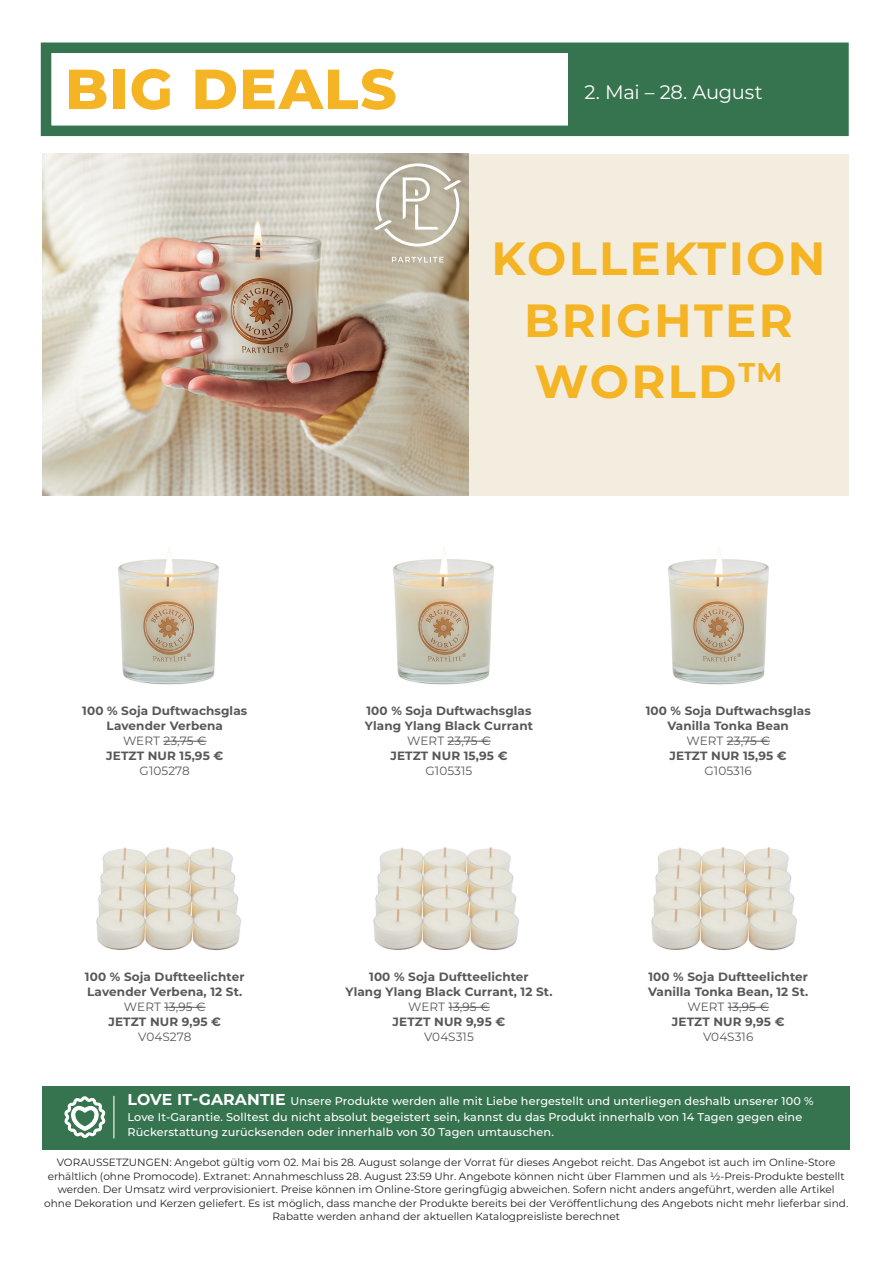
<style>
.page{position:relative;width:893px;height:1263px;background:#fff}
.page>*{position:absolute;margin:0;border:0;box-sizing:border-box;transform-origin:0 0}
.t1{font:800 56.25px "Montserrat";letter-spacing:.02em;color:#f4b424}
.t2{font:700 46.5px/61.2px "Montserrat";letter-spacing:.05em;color:#f4b424;text-align:center}
.t3{font:19.5px "Montserrat";letter-spacing:-.01em;color:#fff}
.t4{font:700 12px/15px "Montserrat";letter-spacing:.01em;color:#57585a;text-align:center}
.t5{font:12px "Montserrat";letter-spacing:.01em;color:#57585a}
.t6{font:500 11.25px/15.8px "Montserrat";letter-spacing:.01em;color:#fff}
.t7{font:10.5px/13.5px "Montserrat";color:#231f20;text-align:center}
.s1{font-weight:700;font-size:15.75px}
</style>
<div class="page">
<div style="left:468px;top:154px;width:381px;height:341px;background:#f3ede0"></div>
<img style="left:43px;top:154px;width:425px;height:341px">
<hr style="left:163px;top:741px;width:43px;height:1px;background:#57585a">
<hr style="left:448px;top:741px;width:43px;height:1px;background:#57585a">
<hr style="left:727px;top:741px;width:43px;height:1px;background:#57585a">
<img style="left:118px;top:547px;width:101px;height:138px">
<img style="left:393px;top:547px;width:101px;height:138px">
<img style="left:668px;top:547px;width:101px;height:138px">
<hr style="left:164px;top:1007px;width:42px;height:1px;background:#57585a">
<hr style="left:449px;top:1007px;width:41px;height:1px;background:#57585a">
<hr style="left:728px;top:1007px;width:41px;height:1px;background:#57585a">
<img style="left:96px;top:847px;width:145px;height:104px">
<img style="left:373px;top:847px;width:146px;height:104px">
<img style="left:651px;top:847px;width:146px;height:104px">
<svg style="left:374px;top:163px;width:87px;height:84px;background:#c1bbab"></svg>
<svg style="left:392px;top:257px;width:51px;height:5px"></svg>
<div style="left:41px;top:43px;width:808px;height:93px;border:10px solid #36734f"></div>
<div style="left:568px;top:48px;width:277px;height:84px;background:#36734f"></div>
<div style="left:43px;top:1085px;width:807px;height:64px;background:#367450"></div>
<svg style="left:64px;top:1096px;width:42px;height:42px"></svg>
<hr style="left:113px;top:1096px;width:1px;height:42px;background:#fff">
<h1 class="t1" style="left:65px;top:48px;width:333px">BIG DEALS</h1>
<h3 class="t3" style="left:585px;top:79px;width:179px">2. Mai – 28. August</h3>
<h2 class="t2" style="left:492px;top:226px;width:335px">KOLLEKTION<br>BRIGHTER<br>WORLD<sup>TM</sup></h2>
<p class="t4" style="left:82px;top:703px;width:166px">100 % Soja Duftwachsglas<br>Lavender Verbena</p>
<p class="t5" style="left:123px;top:733px;width:85px">WERT 23,75 €</p>
<p class="t4" style="left:106px;top:748px;width:119px">JETZT NUR 15,95 €</p>
<p class="t5" style="left:140px;top:763px;width:52px">G105278</p>
<p class="t4" style="left:85px;top:969px;width:161px;text-align:left">100 % Soja Duftteelichter<br>Lavender Verbena, 12 St.</p>
<p class="t5" style="left:124px;top:999px;width:83px">WERT 13,95 €</p>
<p class="t4" style="left:108px;top:1014px;width:114px">JETZT NUR 9,95 €</p>
<p class="t5" style="left:138px;top:1029px;width:55px">V04S278</p>
<p class="t4" style="left:365px;top:703px;width:170px;text-align:left">100 % Soja Duftwachsglas<br>Ylang Ylang Black Currant</p>
<p class="t5" style="left:407px;top:733px;width:85px">WERT 23,75 €</p>
<p class="t4" style="left:390px;top:748px;width:119px">JETZT NUR 15,95 €</p>
<p class="t5" style="left:425px;top:763px;width:48px">G105315</p>
<p class="t4" style="left:345px;top:969px;width:209px">100 % Soja Duftteelichter<br>Ylang Ylang Black Currant, 12 St.</p>
<p class="t5" style="left:408px;top:999px;width:83px">WERT 13,95 €</p>
<p class="t4" style="left:393px;top:1014px;width:114px">JETZT NUR 9,95 €</p>
<p class="t5" style="left:424px;top:1029px;width:51px">V04S315</p>
<p class="t4" style="left:646px;top:703px;width:166px">100 % Soja Duftwachsglas<br>Vanilla Tonka Bean</p>
<p class="t5" style="left:686px;top:733px;width:85px">WERT 23,75 €</p>
<p class="t4" style="left:670px;top:748px;width:119px">JETZT NUR 15,95 €</p>
<p class="t5" style="left:704px;top:763px;width:49px">G105316</p>
<p class="t4" style="left:648px;top:969px;width:162px;text-align:left">100 % Soja Duftteelichter<br>Vanilla Tonka Bean, 12 St.</p>
<p class="t5" style="left:687px;top:999px;width:83px">WERT 13,95 €</p>
<p class="t4" style="left:672px;top:1014px;width:114px">JETZT NUR 9,95 €</p>
<p class="t5" style="left:703px;top:1029px;width:52px">V04S316</p>
<p class="t6" style="left:128px;top:1092px;width:688px"><span class="s1">LOVE IT-GARANTIE</span> Unsere Produkte werden alle mit Liebe hergestellt und unterliegen deshalb unserer 100 %<br>Love It-Garantie. Solltest du nicht absolut begeistert sein, kannst du das Produkt innerhalb von 14 Tagen gegen eine<br>Rückerstattung zurücksenden oder innerhalb von 30 Tagen umtauschen.</p>
<p class="t7" style="left:44px;top:1155px;width:805px">VORAUSSETZUNGEN: Angebot gültig vom 02. Mai bis 28. August solange der Vorrat für dieses Angebot reicht. Das Angebot ist auch im Online-Store erhältlich (ohne Promocode). Extranet: Annahmeschluss 28. August 23:59 Uhr. Angebote können nicht über Flammen und als ½-Preis-Produkte bestellt werden. Der Umsatz wird verprovisioniert. Preise können im Online-Store geringfügig abweichen. Sofern nicht anders angeführt, werden alle Artikel ohne Dekoration und Kerzen geliefert. Es ist möglich, dass manche der Produkte bereits bei der Veröffentlichung des Angebots nicht mehr lieferbar sind.<br>Rabatte werden anhand der aktuellen Katalogpreisliste berechnet</p>
</div>
